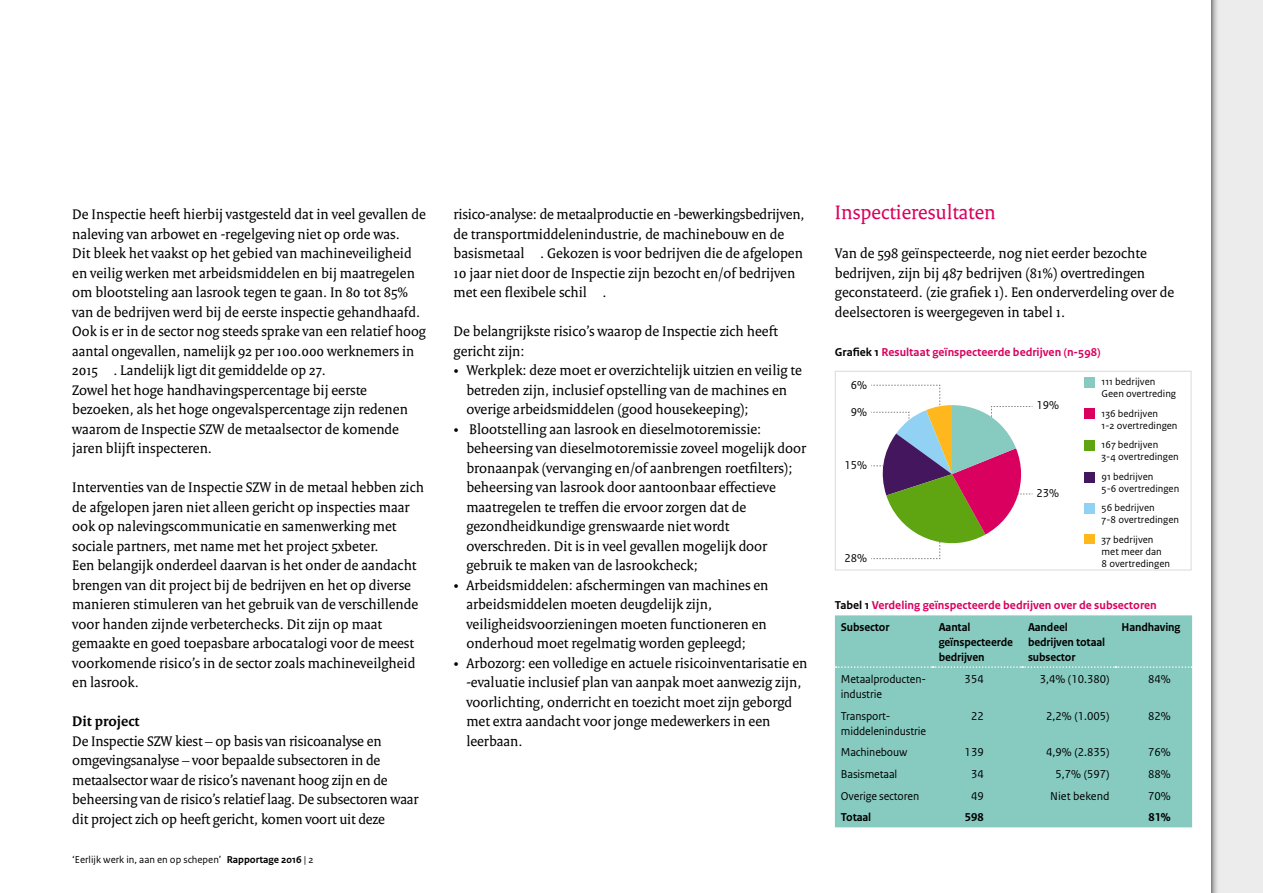
<style>
.page{position:relative;width:1263px;height:893px;background:#fff}
.page>*{position:absolute;margin:0;border:0;box-sizing:border-box;transform-origin:0 0}
._02_ISZW_Paragraafko{font:21px "Rijksoverheid Serif";color:#d9005f}
._10_RO_Broodtekst{font:15px/19.5px "Rijksoverheid Serif";color:#000}
._09_RO_Inleiding{font:700 15px "Rijksoverheid Serif";color:#000}
._32_RO_Tabel_Broodte{font:12px/15px "Rijksoverheid Sans Text";letter-spacing:-.01em;color:#000}
._13_RO_figuur_tabel{font:700 12px "Rijksoverheid Sans Text";color:#d9005f}
._31_RO_Tabel_Tussenk{font:700 12px/15px "Rijksoverheid Sans Text";letter-spacing:-.01em;color:#000}
.t1{font:10.5px/12px "Rijksoverheid Sans Text";color:#000}
.s1{font-weight:700}
.s2{color:#000}
</style>
<div class="page">
<div style="left:1197px;top:0;width:66px;height:893px;background:#000;opacity:.75"></div>
<div style="left:1084px;top:377px;width:10px;height:10px;background:#86cac0"></div>
<div style="left:1084px;top:409px;width:10px;height:10px;background:#d9005f"></div>
<div style="left:1084px;top:441px;width:10px;height:10px;background:#5fa511"></div>
<div style="left:1084px;top:473px;width:10px;height:10px;background:#44165d"></div>
<div style="left:1084px;top:504px;width:10px;height:10px;background:#91d2f4"></div>
<div style="left:1084px;top:534px;width:10px;height:10px;background:#ffb71e"></div>
<svg style="left:871px;top:385px;width:162px;height:174px"></svg>
<div style="left:835px;top:371px;width:356px;height:199px;border:1px solid #dadada"></div>
<div style="left:835px;top:615px;width:357px;height:212px;background:#86cac0"></div>
<svg style="left:836px;top:666px;width:356px;height:2px"></svg>
<p class="_10_RO_Broodtekst" style="left:72px;top:205px;width:355px">De Inspectie heeft hierbij vastgesteld dat in veel gevallen de naleving van arbowet en -regelgeving niet op orde was.<br>Dit bleek het vaakst op het gebied van machineveiligheid en veilig werken met arbeidsmiddelen en bij maatregelen om blootsteling aan lasrook tegen te gaan. In 80 tot 85% van de bedrijven werd bij de eerste inspectie gehandhaafd.</p>
<p class="_10_RO_Broodtekst" style="left:72px;top:322px;width:355px">Ook is er in de sector nog steeds sprake van een relatief hoog aantal ongevallen, namelijk 92 per 100.000 werknemers in<br>2015 . Landelijk ligt dit gemiddelde op 27.</p>
<p class="_10_RO_Broodtekst" style="left:72px;top:380px;width:337px">Zowel het hoge handhavingspercentage bij eerste bezoeken, als het hoge ongevalspercentage zijn redenen waarom de Inspectie SZW de metaalsector de komende jaren blijft inspecteren.</p>
<p class="_10_RO_Broodtekst" style="left:72px;top:478px;width:353px">Interventies van de Inspectie SZW in de metaal hebben zich de afgelopen jaren niet alleen gericht op inspecties maar ook op nalevingscommunicatie en samenwerking met sociale partners, met name met het project 5xbeter.<br>Een belangijk onderdeel daarvan is het onder de aandacht brengen van dit project bij de bedrijven en het op diverse manieren stimuleren van het gebruik van de verschillende voor handen zijnde verbeterchecks. Dit zijn op maat gemaakte en goed toepasbare arbocatalogi voor de meest voorkomende risico’s in de sector zoals machineveilgheid en lasrook.</p>
<p class="_09_RO_Inleiding" style="left:72px;top:712px;width:69px">Dit project</p>
<p class="_10_RO_Broodtekst" style="left:72px;top:731px;width:348px">De Inspectie SZW kiest – op basis van risicoanalyse en omgevingsanalyse – voor bepaalde subsectoren in de metaalsector waar de risico’s navenant hoog zijn en de beheersing van de risico’s relatief laag. De subsectoren waar dit project zich op heeft gericht, komen voort uit deze</p>
<p class="t1" style="left:72px;top:854px;width:243px">‘Eerlijk werk in, aan en op schepen’ <span class="s1">Rapportage 2016</span> | 2</p>
<p class="_10_RO_Broodtekst" style="left:454px;top:205px;width:352px">risico-analyse: de metaalproductie en -bewerkingsbedrijven, de transportmiddelenindustrie, de machinebouw en de basismetaal . Gekozen is voor bedrijven die de afgelopen 10 jaar niet door de Inspectie zijn bezocht en/of bedrijven met een flexibele schil .</p>
<p class="_10_RO_Broodtekst" style="left:454px;top:322px;width:326px">De belangrijkste risico’s waarop de Inspectie zich heeft gericht zijn:</p>
<p class="_10_RO_Broodtekst" style="left:466px;top:361px;width:337px;text-indent:-13px">• Werkplek: deze moet er overzichtelijk uitzien en veilig te betreden zijn, inclusief opstelling van de machines en overige arbeidsmiddelen (good housekeeping);</p>
<p class="_10_RO_Broodtekst" style="left:466px;top:419px;width:341px;text-indent:-13px">• Blootstelling aan lasrook en dieselmotoremissie: beheersing van dieselmotoremissie zoveel mogelijk door bronaanpak (vervanging en/of aanbrengen roetfilters); beheersing van lasrook door aantoonbaar effectieve maatregelen te treffen die ervoor zorgen dat de gezondheidkundige grenswaarde niet wordt overschreden. Dit is in veel gevallen mogelijk door gebruik te maken van de lasrookcheck;</p>
<p class="_10_RO_Broodtekst" style="left:466px;top:575px;width:304px;text-indent:-13px">• Arbeidsmiddelen: afschermingen van machines en arbeidsmiddelen moeten deugdelijk zijn, veiligheidsvoorzieningen moeten functioneren en onderhoud moet regelmatig worden gepleegd;</p>
<p class="_10_RO_Broodtekst" style="left:466px;top:653px;width:342px;text-indent:-13px">• Arbozorg: een volledige en actuele risicoinventarisatie en -evaluatie inclusief plan van aanpak moet aanwezig zijn, voorlichting, onderricht en toezicht moet zijn geborgd met extra aandacht voor jonge medewerkers in een leerbaan.</p>
<p class="_02_ISZW_Paragraafko" style="left:835px;top:200px;width:162px">Inspectieresultaten</p>
<p class="_10_RO_Broodtekst" style="left:835px;top:244px;width:341px">Van de 598 geïnspecteerde, nog niet eerder bezochte bedrijven, zijn bij 487 bedrijven (81%) overtredingen geconstateerd. (zie grafiek 1). Een onderverdeling over de deelsectoren is weergegeven in tabel 1.</p>
<p class="_13_RO_figuur_tabel" style="left:835px;top:345px;width:267px"><span class="s2">Grafiek 1</span> Resultaat geïnspecteerde bedrijven (n-598)</p>
<p class="t1" style="left:1101px;top:376px;width:76px">111 bedrijven<br>Geen overtreding</p>
<p class="t1" style="left:1101px;top:407px;width:77px">136 bedrijven<br>1-2 overtredingen</p>
<p class="t1" style="left:1101px;top:439px;width:79px">167 bedrijven<br>3-4 overtredingen</p>
<p class="t1" style="left:1101px;top:470px;width:79px">91 bedrijven<br>5-6 overtredingen</p>
<p class="t1" style="left:1101px;top:502px;width:79px">56 bedrijven<br>7-8 overtredingen</p>
<p class="t1" style="left:1101px;top:533px;width:70px">37 bedrijven met meer dan<br>8 overtredingen</p>
<p class="_13_RO_figuur_tabel" style="left:835px;top:599px;width:323px"><span class="s2">Tabel 1</span> Verdeling geïnspecteerde bedrijven over de subsectoren</p>
<p class="_31_RO_Tabel_Tussenk" style="left:841px;top:620px;width:50px">Subsector</p>
<p class="_31_RO_Tabel_Tussenk" style="left:939px;top:620px;width:76px">Aantal geïnspecteerde bedrijven</p>
<p class="_31_RO_Tabel_Tussenk" style="left:1028px;top:620px;width:79px">Aandeel bedrijven totaal subsector</p>
<p class="_31_RO_Tabel_Tussenk" style="left:1121px;top:620px;width:60px">Handhaving</p>
<p class="_32_RO_Tabel_Broodte" style="left:841px;top:672px;width:85px">Metaalproducten&shy;industrie</p>
<p class="_32_RO_Tabel_Broodte" style="left:965px;top:672px;width:21px">354</p>
<p class="_32_RO_Tabel_Broodte" style="left:1040px;top:672px;width:71px">3,4% (10.380)</p>
<p class="_32_RO_Tabel_Broodte" style="left:1148px;top:672px;width:24px">84%</p>
<p class="_32_RO_Tabel_Broodte" style="left:841px;top:708px;width:87px">Transport&shy;middelenindustrie</p>
<p class="_32_RO_Tabel_Broodte" style="left:971px;top:708px;width:14px">22</p>
<p class="_32_RO_Tabel_Broodte" style="left:1046px;top:708px;width:65px">2,2% (1.005)</p>
<p class="_32_RO_Tabel_Broodte" style="left:1148px;top:708px;width:24px">82%</p>
<p class="_32_RO_Tabel_Broodte" style="left:841px;top:745px;width:68px">Machinebouw</p>
<p class="_32_RO_Tabel_Broodte" style="left:965px;top:745px;width:21px">139</p>
<p class="_32_RO_Tabel_Broodte" style="left:1046px;top:745px;width:65px">4,9% (2.835)</p>
<p class="_32_RO_Tabel_Broodte" style="left:1148px;top:745px;width:24px">76%</p>
<p class="_32_RO_Tabel_Broodte" style="left:841px;top:767px;width:58px">Basismetaal</p>
<p class="_32_RO_Tabel_Broodte" style="left:971px;top:767px;width:14px">34</p>
<p class="_32_RO_Tabel_Broodte" style="left:1055px;top:767px;width:56px">5,7% (597)</p>
<p class="_32_RO_Tabel_Broodte" style="left:1148px;top:767px;width:24px">88%</p>
<p class="_32_RO_Tabel_Broodte" style="left:841px;top:788px;width:80px">Overige sectoren</p>
<p class="_32_RO_Tabel_Broodte" style="left:971px;top:788px;width:14px">49</p>
<p class="_32_RO_Tabel_Broodte" style="left:1050px;top:788px;width:61px">Niet bekend</p>
<p class="_32_RO_Tabel_Broodte" style="left:1148px;top:788px;width:24px">70%</p>
<p class="_31_RO_Tabel_Tussenk" style="left:841px;top:810px;width:32px">Totaal</p>
<p class="_31_RO_Tabel_Tussenk" style="left:965px;top:810px;width:20px">598</p>
<p class="_31_RO_Tabel_Tussenk" style="left:1148px;top:810px;width:24px">81%</p>
<p class="_32_RO_Tabel_Broodte" style="left:851px;top:377px;width:18px">6%</p>
<p class="_32_RO_Tabel_Broodte" style="left:1036px;top:397px;width:24px">19%</p>
<p class="_32_RO_Tabel_Broodte" style="left:851px;top:405px;width:18px">9%</p>
<p class="_32_RO_Tabel_Broodte" style="left:844px;top:457px;width:24px">15%</p>
<p class="_32_RO_Tabel_Broodte" style="left:1036px;top:485px;width:24px">23%</p>
<p class="_32_RO_Tabel_Broodte" style="left:844px;top:551px;width:24px">28%</p>
</div>
